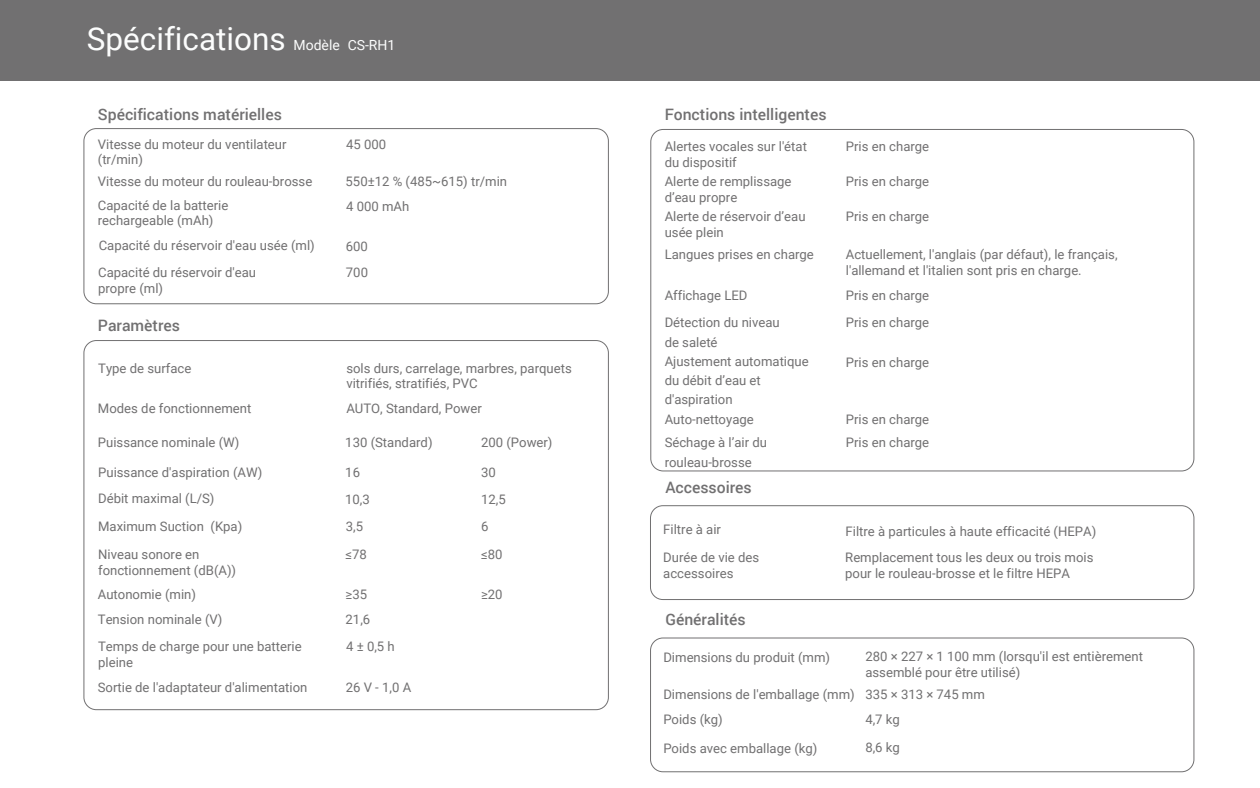
<style>
.page{position:relative;width:1260px;height:788px;background:#fff}
.page>*{position:absolute;margin:0;border:0;box-sizing:border-box;transform-origin:0 0}
.t1{font:31.5px "Roboto";color:#fcfdfd}
.t2{font:500 15.75px "Roboto";color:#717071}
.t3{font:14px "Roboto";color:#fcfdfd}
.t4{font:13.12px/15.8px "Roboto";color:#717071}
</style>
<div class="page">
<div style="left:0;top:0;width:1260px;height:80px;background:#717071"></div>
<div style="left:650px;top:505px;width:544px;height:95px;border:1px solid #717071;border-radius:12px"></div>
<div style="left:83px;top:128px;width:526px;height:176px;border:1px solid #717071;border-radius:12px"></div>
<div style="left:650px;top:637px;width:544px;height:135px;border:1px solid #717071;border-radius:12px"></div>
<h1 class="t1" style="left:87px;top:16px;width:200px">Spécifications</h1>
<p class="t3" style="left:294px;top:35px;width:103px">Modèle CS-RH1</p>
<p class="t2" style="left:98px;top:103px;width:186px">Spécifications matérielles</p>
<p class="t4" style="left:98px;top:136px;width:190px">Vitesse du moteur du ventilateur (tr/min)</p>
<p class="t4" style="left:346px;top:136px;width:42px">45 000</p>
<p class="t4" style="left:98px;top:173px;width:216px">Vitesse du moteur du rouleau-brosse</p>
<p class="t4" style="left:346px;top:173px;width:163px">550±12 % (485~615) tr/min</p>
<p class="t4" style="left:98px;top:196px;width:132px">Capacité de la batterie rechargeable (mAh)</p>
<p class="t4" style="left:346px;top:198px;width:65px">4 000 mAh</p>
<p class="t4" style="left:99px;top:237px;width:218px">Capacité du réservoir d'eau usée (ml)</p>
<p class="t4" style="left:346px;top:238px;width:24px">600</p>
<p class="t4" style="left:98px;top:264px;width:159px">Capacité du réservoir d'eau propre (ml)</p>
<p class="t4" style="left:346px;top:264px;width:24px">700</p>
<p class="t2" style="left:98px;top:314px;width:84px">Paramètres</p>
<p class="t4" style="left:98px;top:359px;width:95px">Type de surface</p>
<p class="t4" style="left:346px;top:359px;width:227px">sols durs, carrelage, marbres, parquets vitrifiés, stratifiés, PVC</p>
<p class="t4" style="left:98px;top:400px;width:155px">Modes de fonctionnement</p>
<p class="t4" style="left:346px;top:400px;width:137px">AUTO, Standard, Power</p>
<p class="t4" style="left:98px;top:434px;width:143px">Puissance nominale (W)</p>
<p class="t4" style="left:345px;top:434px;width:89px">130 (Standard)</p>
<p class="t4" style="left:481px;top:434px;width:73px">200 (Power)</p>
<p class="t4" style="left:98px;top:464px;width:166px">Puissance d'aspiration (AW)</p>
<p class="t4" style="left:345px;top:464px;width:16px">16</p>
<p class="t4" style="left:481px;top:464px;width:16px">30</p>
<p class="t4" style="left:98px;top:490px;width:118px">Débit maximal (L/S)</p>
<p class="t4" style="left:345px;top:491px;width:26px">10,3</p>
<p class="t4" style="left:481px;top:491px;width:26px">12,5</p>
<p class="t4" style="left:346px;top:518px;width:19px">3,5</p>
<p class="t4" style="left:481px;top:518px;width:9px">6</p>
<p class="t4" style="left:98px;top:546px;width:140px">Niveau sonore en fonctionnement (dB(A))</p>
<p class="t4" style="left:346px;top:546px;width:23px">≤78</p>
<p class="t4" style="left:481px;top:546px;width:23px">≤80</p>
<p class="t4" style="left:98px;top:586px;width:100px">Autonomie (min)</p>
<p class="t4" style="left:346px;top:586px;width:23px">≥35</p>
<p class="t4" style="left:481px;top:586px;width:23px">≥20</p>
<p class="t4" style="left:98px;top:610px;width:126px">Tension nominale (V)</p>
<p class="t4" style="left:346px;top:610px;width:26px">21,6</p>
<p class="t4" style="left:98px;top:638px;width:205px">Temps de charge pour une batterie pleine</p>
<p class="t4" style="left:346px;top:638px;width:50px">4 ± 0,5 h</p>
<p class="t4" style="left:98px;top:679px;width:211px">Sortie de l'adaptateur d'alimentation</p>
<p class="t4" style="left:346px;top:679px;width:67px">26 V - 1,0 A</p>
<p class="t4" style="left:98px;top:518px;width:146px">Maximum Suction (Kpa)</p>
<p class="t2" style="left:665px;top:103px;width:163px">Fonctions intelligentes</p>
<p class="t4" style="left:665px;top:138px;width:144px">Alertes vocales sur l'état du dispositif</p>
<p class="t4" style="left:846px;top:138px;width:85px">Pris en charge</p>
<p class="t4" style="left:665px;top:173px;width:128px">Alerte de remplissage d’eau propre</p>
<p class="t4" style="left:846px;top:173px;width:85px">Pris en charge</p>
<p class="t4" style="left:665px;top:208px;width:142px">Alerte de réservoir d’eau usée plein</p>
<p class="t4" style="left:846px;top:208px;width:85px">Pris en charge</p>
<p class="t4" style="left:665px;top:246px;width:151px">Langues prises en charge</p>
<p class="t4" style="left:846px;top:246px;width:273px">Actuellement, l'anglais (par défaut), le français, l'allemand et l'italien sont pris en charge.</p>
<p class="t4" style="left:665px;top:287px;width:84px">Affichage LED</p>
<p class="t4" style="left:846px;top:287px;width:85px">Pris en charge</p>
<p class="t4" style="left:665px;top:312px;width:117px;line-height:19.2px">Détection du niveau de saleté</p>
<p class="t4" style="left:846px;top:314px;width:85px">Pris en charge</p>
<p class="t4" style="left:665px;top:351px;width:146px;line-height:19.2px">Ajustement automatique du débit d’eau et d'aspiration</p>
<p class="t4" style="left:846px;top:354px;width:85px">Pris en charge</p>
<p class="t4" style="left:665px;top:411px;width:91px">Auto-nettoyage</p>
<p class="t4" style="left:846px;top:411px;width:85px">Pris en charge</p>
<p class="t4" style="left:665px;top:432px;width:104px;line-height:19.2px">Séchage à l’air du rouleau-brosse</p>
<p class="t4" style="left:846px;top:434px;width:85px">Pris en charge</p>
<p class="t2" style="left:665px;top:476px;width:88px">Accessoires</p>
<p class="t4" style="left:663px;top:521px;width:59px">Filtre à air</p>
<p class="t4" style="left:846px;top:523px;width:252px">Filtre à particules à haute efficacité (HEPA)</p>
<p class="t4" style="left:663px;top:549px;width:97px">Durée de vie des accessoires</p>
<p class="t4" style="left:845px;top:549px;width:250px">Remplacement tous les deux ou trois mois pour le rouleau-brosse et le filtre HEPA</p>
<p class="t2" style="left:665px;top:608px;width:82px">Généralités</p>
<p class="t4" style="left:663px;top:648px;width:168px">Dimensions du produit (mm)</p>
<p class="t4" style="left:865px;top:648px;width:279px">280 × 227 × 1 100 mm (lorsqu'il est entièrement assemblé pour être utilisé)</p>
<p class="t4" style="left:663px;top:681px;width:323px;line-height:24.7px">Dimensions de l'emballage (mm) 335 × 313 × 745 mm<br>Poids (kg)</p>
<p class="t4" style="left:865px;top:710px;width:36px">4,7 kg</p>
<p class="t4" style="left:663px;top:739px;width:156px">Poids avec emballage (kg)</p>
<p class="t4" style="left:865px;top:739px;width:36px">8,6 kg</p>
</div>
